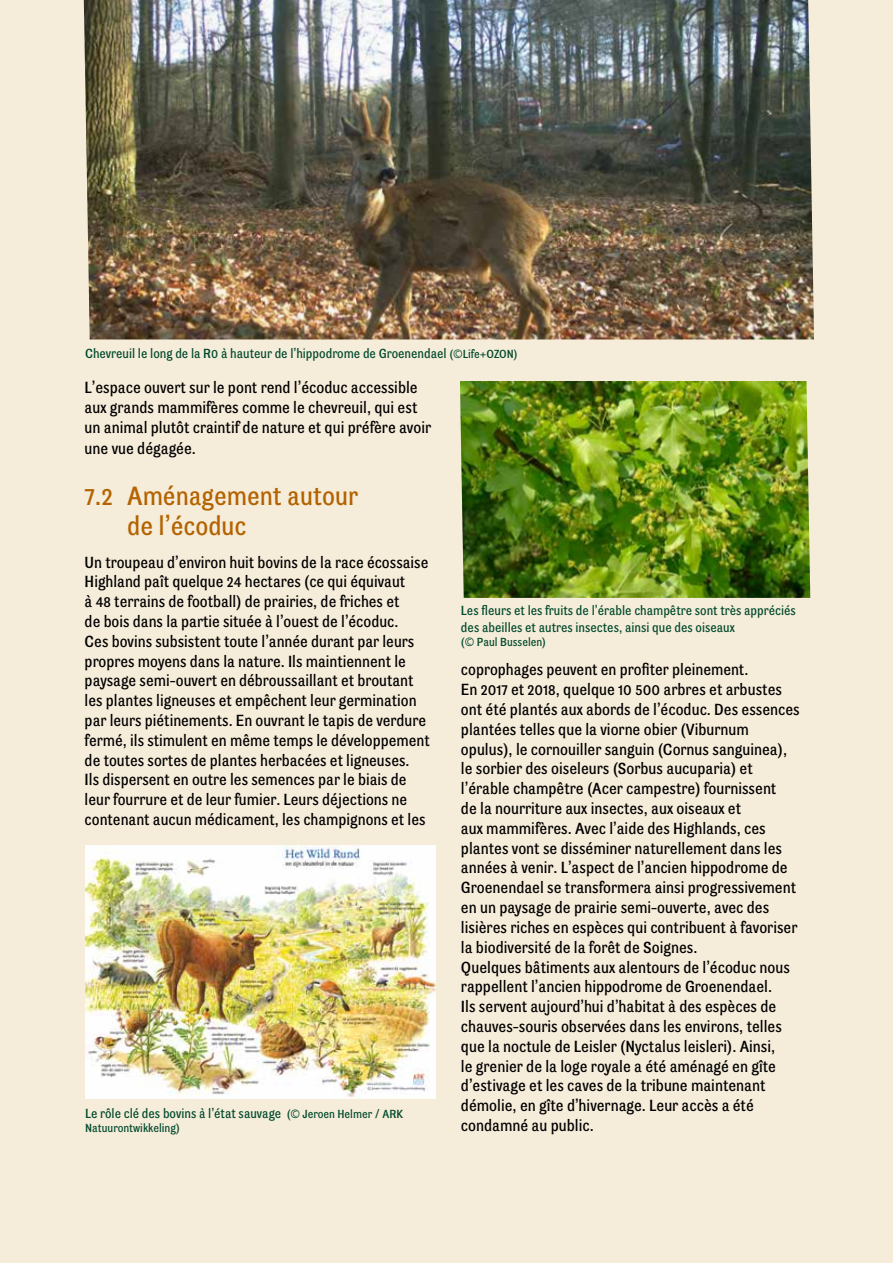
<style>
.page{position:relative;width:893px;height:1263px;background:#f6ecda}
.page>*{position:absolute;margin:0;border:0;box-sizing:border-box;transform-origin:0 0}
.t1{font:27px/30px "Son Grotesque";color:#b36300}
.t2{font:16.5px/19.8px "Son Grotesque";color:#000}
.t3{font:13.5px/16.2px "Son Grotesque";color:#004a2c}
.t4{font:12px "Son Grotesque";color:#004a2c}
.s1{font-size:12px}
.s2{font-family:"Flanders Art Sans";font-weight:300;font-size:12px}
.s3{font-family:"Flanders Art Sans";font-weight:300}
</style>
<div class="page">
<img style="left:84px;top:0;width:730px;height:339px">
<img style="left:85px;top:845px;width:351px;height:254px">
<img style="left:460px;top:381px;width:350px;height:217px">
<p class="t3" style="left:85px;top:345px;width:434px">Chevreuil le long de la R0 à hauteur de l’hippodrome de Groenendael <span class="s1">(</span><span class="s2">©</span><span class="s1">Life+OZON)</span></p>
<p class="t2" style="left:85px;top:378px;width:348px;line-height:20.2px">L’espace ouvert sur le pont rend l’écoduc accessible aux grands mammifères comme le chevreuil, qui est un animal plutôt craintif de nature et qui préfère avoir une vue dégagée.</p>
<h1 class="t1" style="left:127px;top:481px;width:232px;text-indent:-43px">7.2 Aménagement autour de l’écoduc</h1>
<p class="t2" style="left:85px;top:552px;width:347px">Un troupeau d’environ huit bovins de la race écossaise Highland paît quelque 24 hectares (ce qui équivaut<br>à 48 terrains de football) de prairies, de friches et<br>de bois dans la partie située à l’ouest de l’écoduc.<br>Ces bovins subsistent toute l’année durant par leurs propres moyens dans la nature. Ils maintiennent le paysage semi-ouvert en débroussaillant et broutant les plantes ligneuses et empêchent leur germination par leurs piétinements. En ouvrant le tapis de verdure fermé, ils stimulent en même temps le développement de toutes sortes de plantes herbacées et ligneuses.<br>Ils dispersent en outre les semences par le biais de leur fourrure et de leur fumier. Leurs déjections ne contenant aucun médicament, les champignons et les</p>
<p class="t3" style="left:85px;top:1105px;width:320px">Le rôle clé des bovins à l’état sauvage <span class="s1">(</span><span class="s2">©</span> <span class="s1">Jeroen Helmer / ARK</span></p>
<p class="t4" style="left:85px;top:1121px;width:96px">Natuurontwikkeling)</p>
<p class="t3" style="left:461px;top:603px;width:336px">Les fleurs et les fruits de l’érable champêtre sont très appréciés des abeilles et autres insectes, ainsi que des oiseaux</p>
<p class="t4" style="left:461px;top:635px;width:87px">(<span class="s3">©</span> Paul Busselen)</p>
<p class="t2" style="left:461px;top:660px;width:340px">coprophages peuvent en profiter pleinement.<br>En 2017 et 2018, quelque 10 500 arbres et arbustes ont été plantés aux abords de l’écoduc. Des essences plantées telles que la viorne obier (Viburnum opulus), le cornouiller sanguin (Cornus sanguinea), le sorbier des oiseleurs (Sorbus aucuparia) et l’érable champêtre (Acer campestre) fournissent<br>de la nourriture aux insectes, aux oiseaux et<br>aux mammifères. Avec l’aide des Highlands, ces plantes vont se disséminer naturellement dans les années à venir. L’aspect de l’ancien hippodrome de Groenendael se transformera ainsi progressivement en un paysage de prairie semi-ouverte, avec des lisières riches en espèces qui contribuent à favoriser la biodiversité de la forêt de Soignes.<br>Quelques bâtiments aux alentours de l’écoduc nous rappellent l’ancien hippodrome de Groenendael.<br>Ils servent aujourd’hui d’habitat à des espèces de chauves-souris observées dans les environs, telles que la noctule de Leisler (Nyctalus leisleri). Ainsi,<br>le grenier de la loge royale a été aménagé en gîte d’estivage et les caves de la tribune maintenant démolie, en gîte d’hivernage. Leur accès a été condamné au public.</p>
</div>
